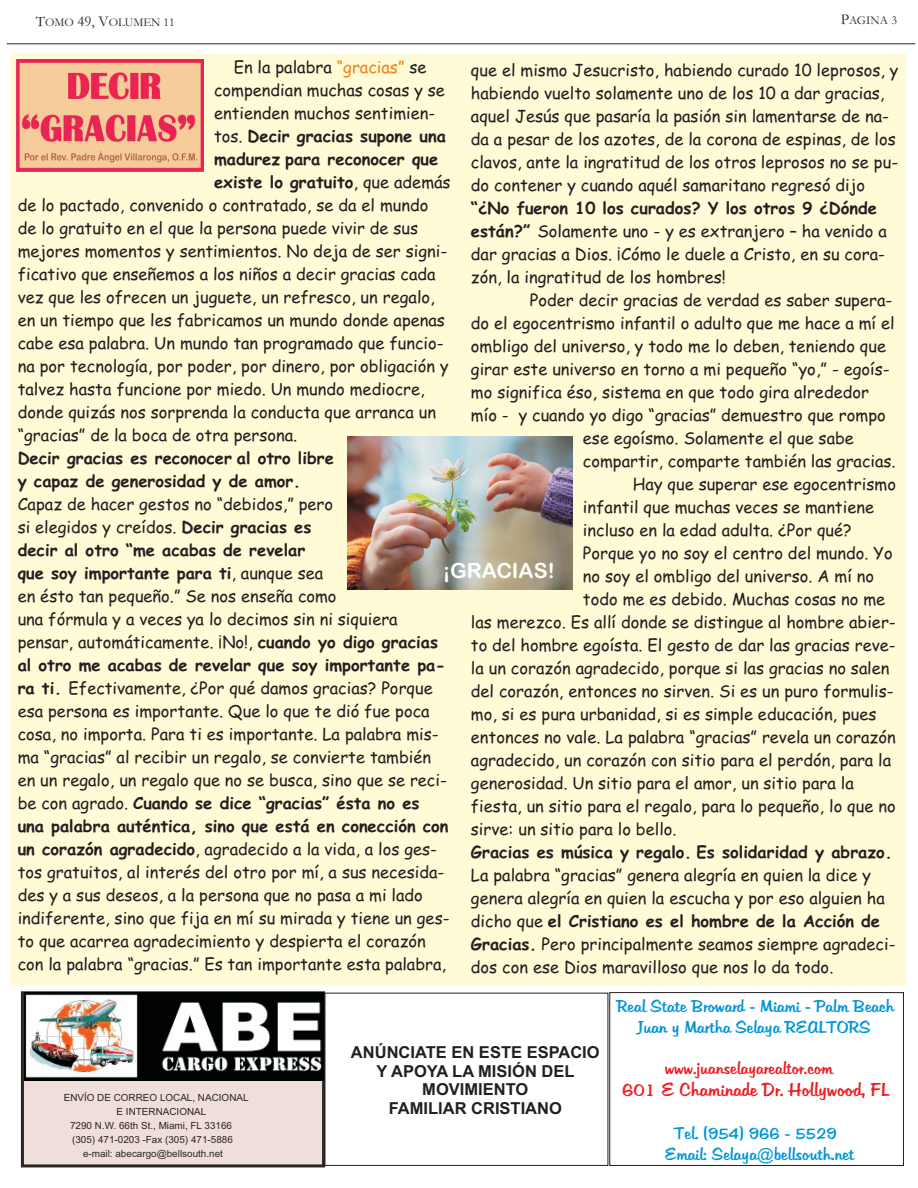
<style>
.page{position:relative;width:918px;height:1188px;background:#fff}
.page>*{position:absolute;margin:0;border:0;box-sizing:border-box;transform-origin:0 0}
.t1{font:21px "Arial Rounded MT Bold";color:#fff}
.t2{font:18px "Martina";color:#ee1d23}
.t3{font:16.5px/23px "Comic Sans MS";color:#231f20}
.t4{font:700 16.5px/23px "Comic Sans MS";color:#231f20}
.t5{font:16.5px/20.5px "Martina";color:#0095d9;text-align:center}
.t6{font:700 16.5px/18.5px "Arial";color:#231f20;text-align:center}
.t7{font:16.5px "Martina";color:#ee1d23}
.t8{font:12px "Garamond";color:#2a2723}
.t9{font:9.9px "Arial";color:#2a2723}
.s1{font-size:15px}
.s2{color:#f58220}
.s3{font-weight:400}
.s4{font-weight:700}
.s5{font-family:"Arial"}
</style>
<div class="page">
<svg style="left:20px;top:991px;width:307px;height:177px;background:#dcccc9"></svg>
<img style="left:24px;top:993px;width:300px;height:87px">
<hr style="left:7px;top:44px;width:908px;height:1px;background:#2a2723">
<div style="left:610px;top:992px;width:294px;height:174px;border:1px solid #231f20"></div>
<div style="left:325px;top:993px;width:283px;height:173px;border:1px solid #231f20"></div>
<div style="left:10px;top:53px;width:896px;height:931px;background:#fffbd6"></div>
<hr style="left:0;top:418px;width:1px;height:562px;background:#f4f6e1">
<img style="left:17px;top:60px;width:186px;height:112px">
<img style="left:348px;top:436px;width:224px;height:154px">
<p class="t8" style="left:36px;top:18px;width:140px"><span class="s1">T</span>OMO <span class="s1">49, V</span>OLUMEN 11</p>
<p class="t8" style="left:841px;top:17px;width:58px"><span class="s1">P</span>AGINA 3</p>
<p class="t3" style="left:234px;top:58px;width:194px">En la palabra <span class="s2">“gracias”</span> se</p>
<p class="t3" style="left:214px;top:81px;width:232px">compendian muchas cosas y se</p>
<p class="t3" style="left:214px;top:104px;width:223px">entienden muchos sentimien-</p>
<p class="t4" style="left:214px;top:127px;width:233px"><span class="s3">tos.</span> Decir gracias supone una</p>
<p class="t4" style="left:214px;top:150px;width:226px">madurez para reconocer que</p>
<p class="t4" style="left:214px;top:173px;width:238px">existe lo gratuito<span class="s3">, que además</span></p>
<p class="t3" style="left:18px;top:196px;width:412px">de lo pactado, convenido o contratado, se da el mundo</p>
<p class="t3" style="left:18px;top:219px;width:402px">de lo gratuito en el que la persona puede vivir de sus</p>
<p class="t3" style="left:18px;top:242px;width:431px">mejores momentos y sentimientos. No deja de ser signi-</p>
<p class="t3" style="left:18px;top:265px;width:419px">ficativo que enseñemos a los niños a decir gracias cada</p>
<p class="t3" style="left:18px;top:288px;width:419px">vez que les ofrecen un juguete, un refresco, un regalo,</p>
<p class="t3" style="left:18px;top:311px;width:429px">en un tiempo que les fabricamos un mundo donde apenas</p>
<p class="t3" style="left:18px;top:334px;width:428px">cabe esa palabra. Un mundo tan programado que funcio-</p>
<p class="t3" style="left:18px;top:357px;width:433px">na por tecnología, por poder, por dinero, por obligación y</p>
<p class="t3" style="left:18px;top:380px;width:409px">talvez hasta funcione por miedo. Un mundo mediocre,</p>
<p class="t3" style="left:18px;top:403px;width:420px">donde quizás nos sorprenda la conducta que arranca un</p>
<p class="t3" style="left:18px;top:426px;width:281px">“gracias” de la boca de otra persona.</p>
<p class="t4" style="left:18px;top:448px;width:318px">Decir gracias es reconocer al otro libre y capaz de generosidad y de amor.</p>
<p class="t3" style="left:18px;top:495px;width:433px">Capaz de hacer gestos no “debidos,” pero<br>si elegidos y creídos. <span class="s4">Decir gracias es<br>decir al otro “me acabas de revelar<br>que soy importante para ti</span>, aunque sea<br>en ésto tan pequeño.” Se nos enseña como<br>una fórmula y a veces ya lo decimos sin ni siquiera pensar, automáticamente. ¡No!, <span class="s4">cuando yo digo gracias al otro me acabas de revelar que soy importante pa&shy;ra ti.</span> Efectivamente, ¿Por qué damos gracias? Porque esa persona es importante. Que lo que te dió fue poca cosa, no importa. Para ti es importante. La palabra mis&shy;ma “gracias” al recibir un regalo, se convierte también en un regalo, un regalo que no se busca, sino que se reci&shy;be con agrado. <span class="s4">Cuando se dice “gracias” ésta no es una palabra auténtica, sino que está en conección con un corazón agradecido</span>, agradecido a la vida, a los ges&shy;tos gratuitos, al interés del otro por mí, a sus necesida&shy;des y a sus deseos, a la persona que no pasa a mi lado indiferente, sino que fija en mí su mirada y tiene un ges&shy;to que acarrea agradecimiento y despierta el corazón con la palabra “gracias.” Es tan importante esta palabra,</p>
<p class="t3" style="left:471px;top:60px;width:429px">que el mismo Jesucristo, habiendo curado 10 leprosos, y habiendo vuelto solamente uno de los 10 a dar gracias, aquel Jesús que pasaría la pasión sin lamentarse de na&shy;da a pesar de los azotes, de la corona de espinas, de los clavos, ante la ingratitud de los otros leprosos no se pu&shy;do contener y cuando aquél samaritano regresó dijo</p>
<p class="t3" style="left:471px;top:198px;width:418px"><span class="s4">“¿No fueron 10 los curados? Y los otros 9 ¿Dónde están?”</span> Solamente uno - y es extranjero – ha venido a dar gracias a Dios. ¡Cómo le duele a Cristo, en su cora&shy;zón, la ingratitud de los hombres!</p>
<p class="t3" style="left:530px;top:290px;width:364px">Poder decir gracias de verdad es saber supera-</p>
<p class="t3" style="left:471px;top:313px;width:425px">do el egocentrismo infantil o adulto que me hace a mí el</p>
<p class="t3" style="left:471px;top:336px;width:417px">ombligo del universo, y todo me lo deben, teniendo que</p>
<p class="t3" style="left:471px;top:359px;width:420px">girar este universo en torno a mi pequeño “yo,” - egoís-</p>
<p class="t3" style="left:471px;top:382px;width:400px">mo significa éso, sistema en que todo gira alrededor</p>
<p class="t3" style="left:471px;top:405px;width:416px">mío - y cuando yo digo “gracias” demuestro que rompo</p>
<p class="t3" style="left:583px;top:428px;width:273px">ese egoísmo. Solamente el que sabe</p>
<p class="t3" style="left:583px;top:451px;width:314px">compartir, comparte también las gracias.</p>
<p class="t3" style="left:633px;top:474px;width:265px">Hay que superar ese egocentrismo</p>
<p class="t3" style="left:583px;top:497px;width:293px">infantil que muchas veces se mantiene</p>
<p class="t3" style="left:583px;top:520px;width:270px">incluso en la edad adulta. ¿Por qué?</p>
<p class="t3" style="left:583px;top:543px;width:311px">Porque yo no soy el centro del mundo. Yo</p>
<p class="t3" style="left:583px;top:566px;width:293px">no soy el ombligo del universo. A mí no</p>
<p class="t3" style="left:583px;top:589px;width:304px">todo me es debido. Muchas cosas no me</p>
<p class="t3" style="left:471px;top:612px;width:426px">las merezco. Es allí donde se distingue al hombre abier-</p>
<p class="t3" style="left:471px;top:635px;width:426px">to del hombre egoísta. El gesto de dar las gracias reve-</p>
<p class="t3" style="left:471px;top:658px;width:420px">la un corazón agradecido, porque si las gracias no salen</p>
<p class="t3" style="left:471px;top:681px;width:424px">del corazón, entonces no sirven. Si es un puro formulis-</p>
<p class="t3" style="left:471px;top:704px;width:407px">mo, si es pura urbanidad, si es simple educación, pues</p>
<p class="t3" style="left:471px;top:727px;width:426px">entonces no vale. La palabra “gracias” revela un corazón</p>
<p class="t3" style="left:471px;top:750px;width:422px">agradecido, un corazón con sitio para el perdón, para la</p>
<p class="t3" style="left:471px;top:773px;width:384px">generosidad. Un sitio para el amor, un sitio para la</p>
<p class="t3" style="left:471px;top:796px;width:426px">fiesta, un sitio para el regalo, para lo pequeño, lo que no</p>
<p class="t3" style="left:471px;top:819px;width:207px">sirve: un sitio para lo bello.</p>
<p class="t4" style="left:471px;top:842px;width:423px">Gracias es música y regalo. Es solidaridad y abrazo.</p>
<p class="t3" style="left:471px;top:865px;width:426px">La palabra “gracias” genera alegría en quien la dice y genera alegría en quien la escucha y por eso alguien ha dicho que <span class="s4">el Cristiano es el hombre de la Acción de Gracias.</span> Pero principalmente seamos siempre agradeci&shy;dos con ese Dios maravilloso que nos lo da todo.</p>
<p class="t1" style="left:443px;top:563px;width:113px">¡GRACIAS!</p>
<p class="t9" style="left:64px;top:1094px;width:186px">ENVÍO DE CORREO LOCAL, NACIONAL</p>
<p class="t9" style="left:117px;top:1108px;width:91px">E INTERNACIONAL</p>
<p class="t9" style="left:70px;top:1122px;width:163px">7290 N.W. 66th St., Miami, FL 33166</p>
<p class="t9" style="left:72px;top:1136px;width:162px">(305) 471-0203 -Fax (305) 471-5886</p>
<p class="t9" style="left:83px;top:1150px;width:141px">e-mail: abecargo@bellsouth.net</p>
<p class="t6" style="left:351px;top:1045px;width:250px">ANÚNCIATE EN ESTE ESPACIO<br>Y APOYA LA MISIÓN DEL<br>MOVIMIENTO<br>FAMILIAR CRISTIANO</p>
<p class="t5" style="left:617px;top:997px;width:279px">Real State Broward - Miami - Palm Beach<br>Juan y Martha Selaya REALTORS</p>
<p class="t7" style="left:665px;top:1058px;width:169px">www.juanselayarealtor.com</p>
<p class="t2" style="left:622px;top:1079px;width:269px">601 E Chaminade Dr. Hollywood, FL</p>
<p class="t5" style="left:665px;top:1124px;width:191px">Tel. (954) 966 - 5529<br>Email: Selaya<span class="s5">@</span>bellsouth.net</p>
</div>
